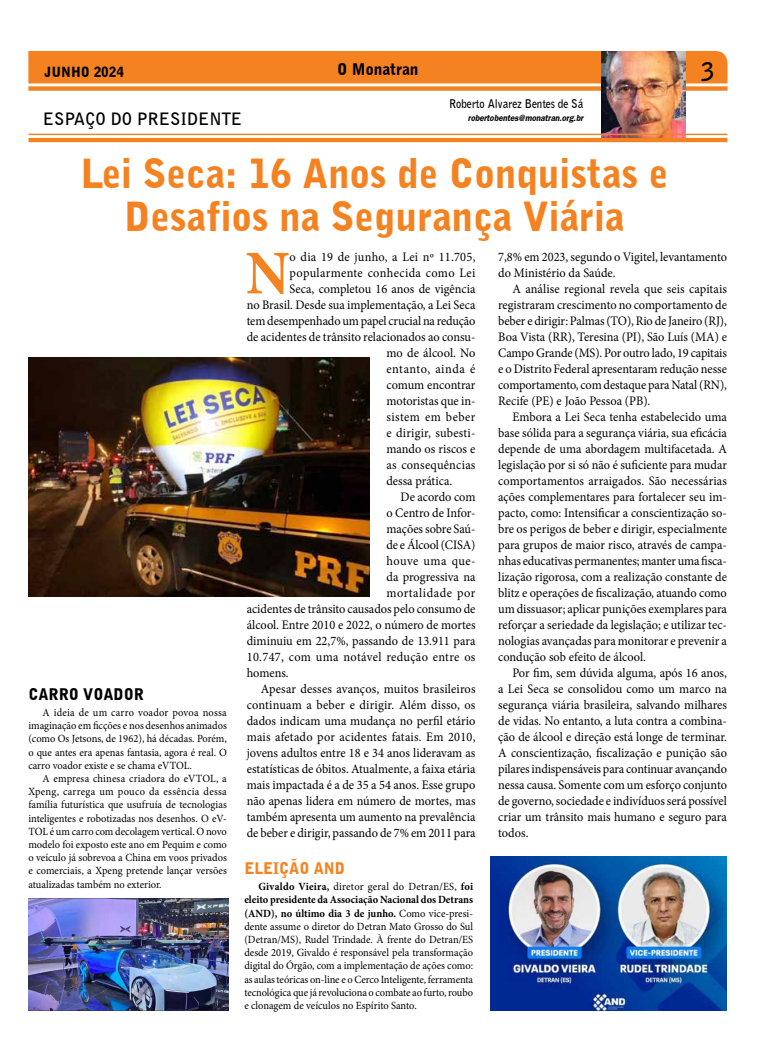
<style>
.page{position:relative;width:780px;height:1063px;background:#fff}
.page>*{position:absolute;margin:0;border:0;box-sizing:border-box;transform-origin:0 0}
.t1{font:700 62.2px "Minion Pro";color:#f58220;scale:.95 1}
.t2{font:900 40px/43px "Bell Gothic BT";color:#f58220;text-align:center}
.t3{font:700 24px "Bell Gothic BT";color:#000}
.t4{font:700 17px "Bell Gothic BT";color:#000}
.t5{font:900 16px "Bell Gothic BT";color:#000;scale:.95 1}
.t6{font:900 16px "Bell Gothic BT";color:#f58220;scale:.95 1}
.t7{font:900 16px "Bell Gothic BT";color:#000}
.t8{font:900 14px "Bell Gothic BT";color:#000}
.t9{font:13px/16px "Minion Pro";color:#000;text-align:justify;scale:.95 1}
.t10{font:13px "Minion Pro";letter-spacing:.025em;color:#000;scale:.95 1}
.t11{font:13px "Minion Pro";letter-spacing:.02em;color:#000;scale:.95 1}
.t12{font:13px "Minion Pro";letter-spacing:.04em;color:#000;scale:.95 1}
.t13{font:13px "Minion Pro";letter-spacing:.035em;color:#000;scale:.95 1}
.t14{font:13px "Minion Pro";letter-spacing:.03em;color:#000;scale:.95 1}
.t15{font:700 12px "Bell Gothic BT";color:#000;scale:.9 1}
.t16{font:11px/13.2px "Minion Pro";color:#000;text-align:justify;scale:.95 1}
.t17{font:italic 700 9px "Frankfurt Gothic";color:#000;scale:.9 1}
.s1{font-weight:700}
</style>
<div class="page">
<div style="left:28px;top:51px;width:699px;height:40px;background:#f58220"></div>
<hr style="left:26px;top:83px;width:704px;height:3px;background:#fff">
<img style="left:601px;top:51px;width:84px;height:87px">
<hr style="left:28px;top:134px;width:699px;height:1px;background:#f58220">
<hr style="left:28px;top:138px;width:699px;height:4px;background:#f58220">
<img style="left:28px;top:357px;width:341px;height:240px">
<img style="left:490px;top:856px;width:237px;height:155px">
<img style="left:28px;top:899px;width:200px;height:112px">
<p class="t8" style="left:45px;top:63px;width:81px">JUNHO 2024</p>
<p class="t7" style="left:337px;top:60px;width:83px">O Monatran</p>
<h3 class="t3" style="left:701px;top:55px;width:15px">3</h3>
<p class="t15" style="left:449px;top:96px;width:150px">Roberto Alvarez Bentes de Sá</p>
<h3 class="t4" style="left:43px;top:108px;width:201px">ESPAÇO DO PRESIDENTE</h3>
<p class="t17" style="left:468px;top:113px;width:129px">robertobentes@monatran.org.br</p>
<h2 class="t2" style="left:81px;top:151px;width:589px">Lei Seca: 16 Anos de Conquistas e<br>Desafios na Segurança Viária</h2>
<h1 class="t1" style="left:246px;top:230px;width:48px">N</h1>
<p class="t11" style="left:289px;top:249px;width:197px">o dia 19 de junho, a Lei nº 11.705,</p>
<p class="t9" style="left:498px;top:249px;width:242px">7,8% em 2023, segundo o Vigitel, levantamento do Ministério da Saúde.</p>
<p class="t9" style="left:498px;top:281px;width:242px;text-indent:14px">A análise regional revela que seis capitais registraram crescimento no comportamento de beber e dirigir: Palmas (TO), Rio de Janeiro (RJ), Boa Vista (RR), Teresina (PI), São Luís (MA) e Campo Grande (MS). Por outro lado, 19 capitais e o Distrito Federal apresentaram redução nesse comportamento, com destaque para Natal (RN), Recife (PE) e João Pessoa (PB).</p>
<p class="t9" style="left:498px;top:409px;width:242px;text-indent:14px">Embora a Lei Seca tenha estabelecido uma base sólida para a segurança viária, sua eficácia depende de uma abordagem multifacetada. A legislação por si só não é suficiente para mudar comportamentos arraigados. São necessárias ações complementares para fortalecer seu im&shy;pacto, como: Intensificar a conscientização so&shy;bre os perigos de beber e dirigir, especialmente para grupos de maior risco, através de campa&shy;nhas educativas permanentes; manter uma fisca&shy;lização rigorosa, com a realização constante de blitz e operações de fiscalização, atuando como um dissuasor; aplicar punições exemplares para reforçar a seriedade da legislação; e utilizar tec&shy;nologias avançadas para monitorar e prevenir a condução sob efeito de álcool.</p>
<p class="t9" style="left:498px;top:665px;width:242px;text-indent:14px">Por fim, sem dúvida alguma, após 16 anos, a Lei Seca se consolidou como um marco na segurança viária brasileira, salvando milhares de vidas. No entanto, a luta contra a combina&shy;ção de álcool e direção está longe de terminar.<br>A conscientização, fiscalização e punição são pilares indispensáveis para continuar avançando nessa causa. Somente com um esforço conjunto de governo, sociedade e indivíduos será possível criar um trânsito mais humano e seguro para todos.</p>
<p class="t10" style="left:289px;top:265px;width:197px">popularmente conhecida como Lei</p>
<p class="t9" style="left:289px;top:281px;width:197px">Seca, completou 16 anos de vigência</p>
<p class="t9" style="left:247px;top:297px;width:242px">no Brasil. Desde sua implementação, a Lei Seca</p>
<p class="t9" style="left:247px;top:313px;width:242px">tem desempenhado um papel crucial na redução</p>
<p class="t9" style="left:247px;top:329px;width:242px">de acidentes de trânsito relacionados ao consu-</p>
<p class="t9" style="left:386px;top:345px;width:95px">mo de álcool. No</p>
<p class="t12" style="left:386px;top:361px;width:95px">entanto, ainda é</p>
<p class="t9" style="left:386px;top:377px;width:95px">comum encontrar</p>
<p class="t9" style="left:386px;top:393px;width:95px">motoristas que in-</p>
<p class="t13" style="left:386px;top:409px;width:95px">sistem em beber</p>
<p class="t9" style="left:386px;top:425px;width:95px">e dirigir, subesti-</p>
<p class="t9" style="left:386px;top:441px;width:95px">mando os riscos e</p>
<p class="t11" style="left:386px;top:457px;width:95px">as consequências</p>
<p class="t9" style="left:386px;top:473px;width:71px">dessa prática.</p>
<p class="t9" style="left:400px;top:489px;width:80px">De acordo com</p>
<p class="t9" style="left:386px;top:505px;width:95px">o Centro de Infor-</p>
<p class="t9" style="left:386px;top:521px;width:95px">mações sobre Saú-</p>
<p class="t9" style="left:386px;top:537px;width:95px">de e Álcool (CISA)</p>
<p class="t14" style="left:386px;top:553px;width:95px">houve uma que-</p>
<p class="t9" style="left:386px;top:569px;width:95px">da progressiva na</p>
<p class="t12" style="left:386px;top:585px;width:95px">mortalidade por</p>
<p class="t9" style="left:247px;top:601px;width:242px">acidentes de trânsito causados pelo consumo de</p>
<p class="t9" style="left:247px;top:617px;width:242px">álcool. Entre 2010 e 2022, o número de mortes</p>
<p class="t9" style="left:247px;top:633px;width:242px">diminuiu em 22,7%, passando de 13.911 para</p>
<p class="t10" style="left:247px;top:649px;width:242px">10.747, com uma notável redução entre os</p>
<p class="t9" style="left:247px;top:665px;width:46px">homens.</p>
<p class="t9" style="left:261px;top:681px;width:227px">Apesar desses avanços, muitos brasileiros</p>
<p class="t9" style="left:247px;top:697px;width:242px">continuam a beber e dirigir. Além disso, os</p>
<p class="t9" style="left:247px;top:713px;width:242px">dados indicam uma mudança no perfil etário</p>
<p class="t9" style="left:247px;top:729px;width:242px">mais afetado por acidentes fatais. Em 2010,</p>
<p class="t9" style="left:247px;top:745px;width:242px">jovens adultos entre 18 e 34 anos lideravam as</p>
<p class="t9" style="left:247px;top:761px;width:242px">estatísticas de óbitos. Atualmente, a faixa etária</p>
<p class="t9" style="left:247px;top:777px;width:242px">mais impactada é a de 35 a 54 anos. Esse grupo</p>
<p class="t9" style="left:247px;top:793px;width:242px">não apenas lidera em número de mortes, mas</p>
<p class="t9" style="left:247px;top:809px;width:242px">também apresenta um aumento na prevalência</p>
<p class="t9" style="left:247px;top:825px;width:242px">de beber e dirigir, passando de 7% em 2011 para</p>
<p class="t5" style="left:28px;top:684px;width:22px">Carro</p>
<p class="t5" style="left:83px;top:684px;width:12px">voador</p>
<p class="t16" style="left:28px;top:706px;width:210px;text-indent:14px">A ideia de um carro voador povoa nossa imaginação em ficções e nos desenhos animados (como Os Jetsons, de 1962), há décadas. Porém, o que antes era apenas fantasia, agora é real. O carro voador existe e se chama eVTOL.</p>
<p class="t16" style="left:28px;top:772px;width:210px;text-indent:14px">A empresa chinesa criadora do eVTOL, a Xpeng, carrega um pouco da essência dessa família futurística que usufruía de tecnologias inteligentes e robotizadas nos desenhos. O eV-TOL é um carro com decolagem vertical. O novo modelo foi exposto este ano em Pequim e como o veículo já sobrevoa a China em voos privados e comerciais, a Xpeng pretende lançar versões atualizadas também no exterior.</p>
<p class="t6" style="left:244px;top:858px;width:107px">Eleição AND</p>
<p class="t16" style="left:244px;top:880px;width:242px;text-indent:14px"><span class="s1">Givaldo Vieira,</span> diretor geral do Detran/ES, <span class="s1">foi eleito presidente da Associação Nacional dos Detrans (AND), no último dia 3 de junho.</span> Como vice-presi&shy;dente assume o diretor do Detran Mato Grosso do Sul (Detran/MS), Rudel Trindade. À frente do Detran/ES desde 2019, Givaldo é responsável pela transformação digital do Órgão, com a implementação de ações como: as aulas teóricas on-line e o Cerco Inteligente, ferramenta tecnológica que já revoluciona o combate ao furto, roubo e clonagem de veículos no Espírito Santo.</p>
</div>
